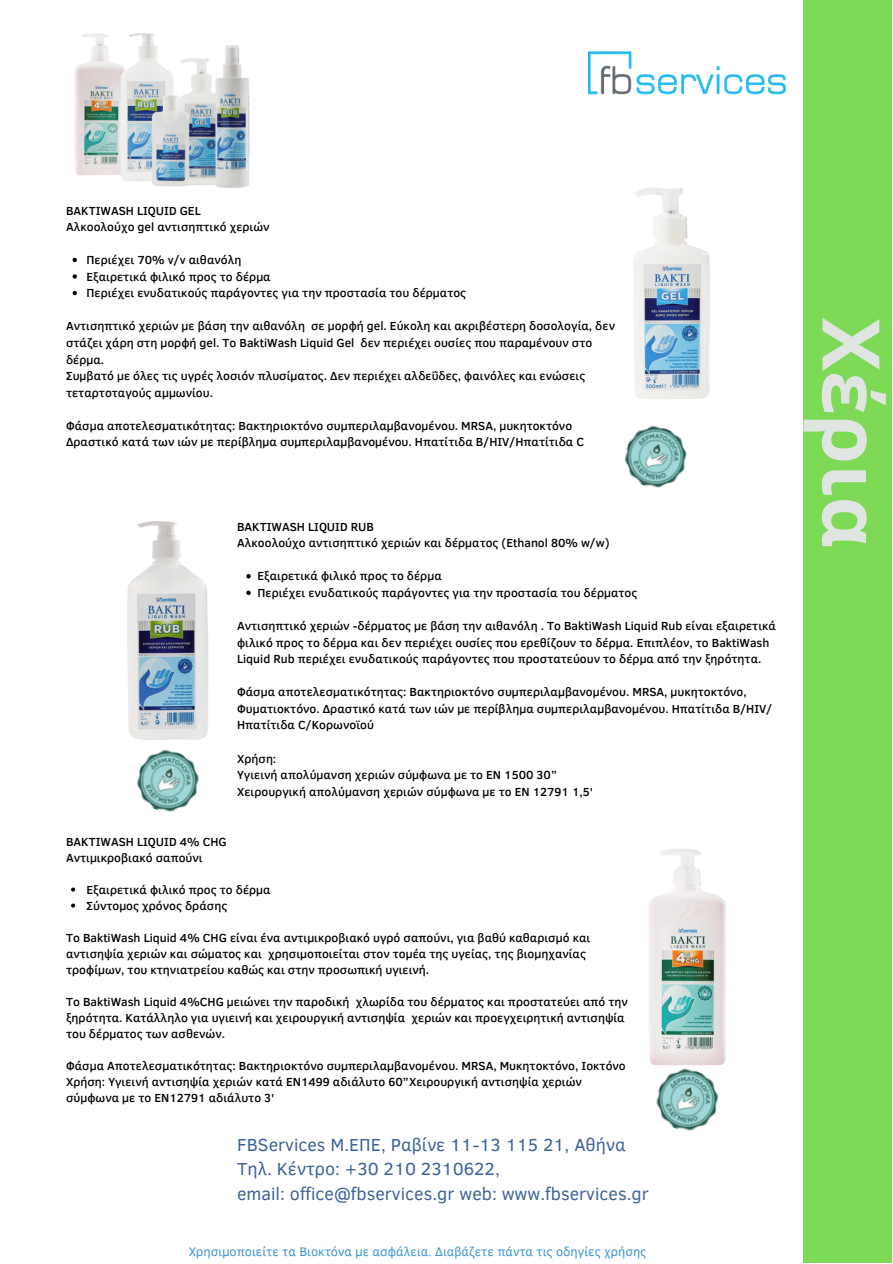
<style>
.page{position:relative;width:893px;height:1264px;background:#fff}
.page>*{position:absolute;margin:0;border:0;box-sizing:border-box;transform-origin:0 0}
.t1{font:700 79.5px "Noto Sans";color:#e1e5e2}
.t2{font:17.85px "Clear Sans";color:#3e6299}
.t3{font:12.6px "Clear Sans";color:#3c94cd}
.t4{font:500 12px/16.5px "Clear Sans";color:#000}
</style>
<div class="page">
<img style="left:588px;top:51px;width:197px;height:44px">
<img style="left:634px;top:188px;width:76px;height:211px">
<div style="left:803px;top:0;width:89px;height:1262px;background:#7ed957"></div>
<img style="left:624px;top:425px;width:63px;height:63px">
<img style="left:649px;top:849px;width:77px;height:211px">
<img style="left:127px;top:521px;width:123px;height:219px">
<img style="left:650px;top:1060px;width:76px;height:71px">
<img style="left:136px;top:749px;width:63px;height:63px">
<img style="left:74px;top:33px;width:176px;height:155px">
<svg style="left:246px;top:574px;width:5px;height:4px"></svg>
<svg style="left:246px;top:590px;width:5px;height:5px"></svg>
<svg style="left:73px;top:258px;width:4px;height:4px"></svg>
<svg style="left:73px;top:274px;width:4px;height:4px"></svg>
<svg style="left:73px;top:291px;width:4px;height:4px"></svg>
<svg style="left:71px;top:887px;width:4px;height:4px"></svg>
<svg style="left:71px;top:903px;width:4px;height:4px"></svg>
<p class="t4" style="left:66px;top:201px;width:136px">BAKTIWASH LIQUID GEL</p>
<p class="t4" style="left:66px;top:218px;width:205px">Αλκοολούχο gel αντισηπτικό χεριών</p>
<p class="t4" style="left:86px;top:251px;width:156px">Περιέχει 70% v/v αιθανόλη</p>
<p class="t4" style="left:86px;top:268px;width:186px">Εξαιρετικά φιλικό προς το δέρμα</p>
<p class="t4" style="left:86px;top:284px;width:381px">Περιέχει ενυδατικούς παράγοντες για την προστασία του δέρματος</p>
<p class="t4" style="left:66px;top:317px;width:550px">Αντισηπτικό χεριών με βάση την αιθανόλη σε μορφή gel. Εύκολη και ακριβέστερη δοσολογία, δεν στάζει χάρη στη μορφή gel. Το BaktiWash Liquid Gel δεν περιέχει ουσίες που παραμένουν στο δέρμα.</p>
<p class="t4" style="left:66px;top:367px;width:520px">Συμβατό με όλες τις υγρές λοσιόν πλυσίματος. Δεν περιέχει αλδεΰδες, φαινόλες και ενώσεις τεταρτοταγούς αμμωνίου.</p>
<p class="t4" style="left:66px;top:416px;width:507px">Φάσμα αποτελεσματικότητας: Βακτηριοκτόνο συμπεριλαμβανομένου. MRSA, μυκητοκτόνο</p>
<p class="t4" style="left:66px;top:433px;width:519px">Δραστικό κατά των ιών με περίβλημα συμπεριλαμβανομένου. Ηπατίτιδα Β/HIV/Ηπατίτιδα C</p>
<p class="t4" style="left:237px;top:517px;width:138px">BAKTIWASH LIQUID RUB</p>
<p class="t4" style="left:237px;top:534px;width:374px">Αλκοολούχο αντισηπτικό χεριών και δέρματος (Ethanol 80% w/w)</p>
<p class="t4" style="left:257px;top:567px;width:186px">Εξαιρετικά φιλικό προς το δέρμα</p>
<p class="t4" style="left:257px;top:584px;width:381px">Περιέχει ενυδατικούς παράγοντες για την προστασία του δέρματος</p>
<p class="t4" style="left:237px;top:617px;width:540px">Αντισηπτικό χεριών -δέρματος με βάση την αιθανόλη . Το BaktiWash Liquid Rub είναι εξαιρετικά φιλικό προς το δέρμα και δεν περιέχει ουσίες που ερεθίζουν το δέρμα. Επιπλέον, το BaktiWash<br>Liquid Rub περιέχει ενυδατικούς παράγοντες που προστατεύουν το δέρμα από την ξηρότητα.</p>
<p class="t4" style="left:237px;top:683px;width:536px">Φάσμα αποτελεσματικότητας: Βακτηριοκτόνο συμπεριλαμβανομένου. MRSA, μυκητοκτόνο,<br>Φυματιοκτόνο. Δραστικό κατά των ιών με περίβλημα συμπεριλαμβανομένου. Ηπατίτιδα Β/HIV/<br>Ηπατίτιδα C/Κορωνοϊού</p>
<p class="t4" style="left:237px;top:749px;width:41px">Χρήση:</p>
<p class="t4" style="left:237px;top:766px;width:321px">Υγιεινή απολύμανση χεριών σύμφωνα με το EN 1500 30”</p>
<p class="t4" style="left:237px;top:782px;width:357px">Χειρουργική απολύμανση χεριών σύμφωνα με το EN 12791 1,5'</p>
<p class="t4" style="left:66px;top:832px;width:162px">BAKTIWASH LIQUID 4% CHG</p>
<p class="t4" style="left:66px;top:848px;width:138px">Αντιμικροβιακό σαπούνι</p>
<p class="t4" style="left:86px;top:880px;width:186px">Εξαιρετικά φιλικό προς το δέρμα</p>
<p class="t4" style="left:86px;top:896px;width:142px">Σύντομος χρόνος δράσης</p>
<p class="t4" style="left:66px;top:928px;width:525px;line-height:16px">Το BaktiWash Liquid 4% CHG είναι ένα αντιμικροβιακό υγρό σαπούνι, για βαθύ καθαρισμό και αντισηψία χεριών και σώματος και χρησιμοποιείται στον τομέα της υγείας, της βιομηχανίας τροφίμων, του κτηνιατρείου καθώς και στην προσωπική υγιεινή.</p>
<p class="t4" style="left:66px;top:992px;width:563px;line-height:16px">Το BaktiWash Liquid 4%CHG μειώνει την παροδική χλωρίδα του δέρματος και προστατεύει από την ξηρότητα. Κατάλληλο για υγιεινή και χειρουργική αντισηψία χεριών και προεγχειρητική αντισηψία του δέρματος των ασθενών.</p>
<p class="t4" style="left:66px;top:1056px;width:561px">Φάσμα Αποτελεσματικότητας: Βακτηριοκτόνο συμπεριλαμβανομένου. MRSA, Μυκητοκτόνο, Ιοκτόνο</p>
<p class="t4" style="left:66px;top:1072px;width:517px;line-height:16px">Χρήση: Υγιεινή αντισηψία χεριών κατά EN1499 αδιάλυτο 60”Χειρουργική αντισηψία χεριών σύμφωνα με το EN12791 αδιάλυτο 3'</p>
<p class="t2" style="left:237px;top:1131px;width:390px">FBServices Μ.ΕΠΕ, Ραβίνε 11-13 115 21, Αθήνα</p>
<p class="t2" style="left:237px;top:1155px;width:264px">Τηλ. Κέντρο: +30 210 2310622,</p>
<p class="t2" style="left:237px;top:1180px;width:413px">email: office@fbservices.gr web: www.fbservices.gr</p>
<p class="t3" style="left:189px;top:1242px;width:459px">Χρησιμοποιείτε τα Βιοκτόνα με ασφάλεια. Διαβάζετε πάντα τις οδηγίες χρήσης</p>
<p class="t1" style="left:907px;top:318px;width:231px;rotate:90deg">Χέρια</p>
</div>
